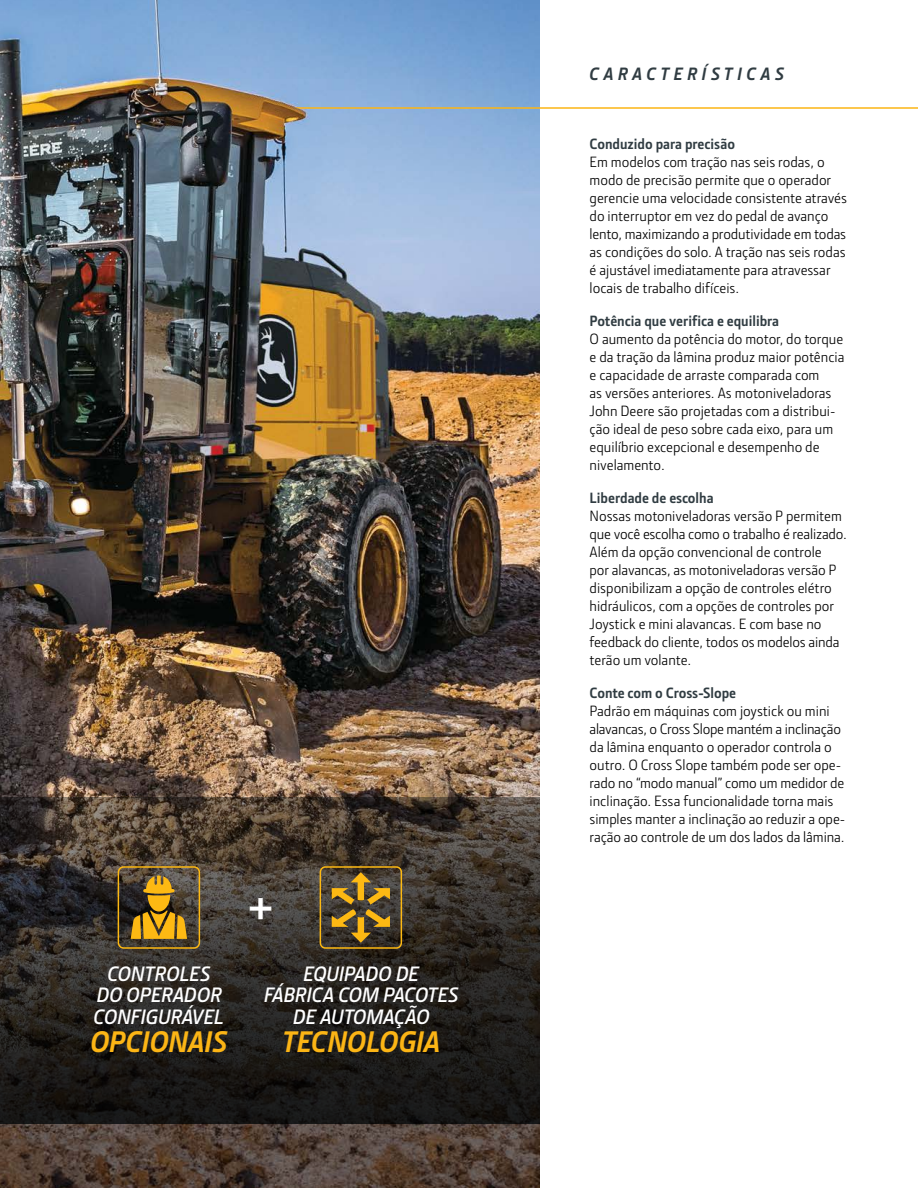
<style>
.page{position:relative;width:918px;height:1188px;background:#fff}
.page>*{position:absolute;margin:0;border:0;box-sizing:border-box;transform-origin:0 0}
.t1{font:600 47.85px "JD Sans Pro";color:#fff}
.t2{font:italic 700 30px "JD Sans Pro";letter-spacing:-.01em;color:#fcb515}
.t3{font:italic 600 21px/21.3px "JD Sans Pro";letter-spacing:-.01em;color:#fff;text-align:center}
.t4{font:italic 700 18px "JD Sans Pro";letter-spacing:.25em;color:#303c42}
.t5{font:15px/18px "JD Sans Pro";letter-spacing:-.005em;color:#000}
.t6{font:700 15px "JD Sans Pro";color:#303c42}
</style>
<div class="page">
<img style="left:0;top:126px;width:540px;height:1062px">
<svg style="left:0;top:0;width:918px;height:109px"></svg>
<svg style="left:0;top:797px;width:540px;height:327px;background:#2e2924"></svg>
<img style="left:0;top:95px;width:540px;height:31px">
<div style="left:118px;top:866px;width:82px;height:83px;border:2px solid #fdb913;border-radius:5px"></div>
<svg style="left:131px;top:875px;width:56px;height:64px;background:#977321"></svg>
<div style="left:320px;top:866px;width:82px;height:83px;border:2px solid #fdb913;border-radius:5px"></div>
<svg style="left:332px;top:872px;width:58px;height:71px;background:#765e2b"></svg>
<h3 class="t3" style="left:94px;top:963px;width:132px">CONTROLES<br>DO OPERADOR<br>CONFIGURÁVEL</h3>
<h2 class="t2" style="left:90px;top:1023px;width:138px">OPCIONAIS</h2>
<h1 class="t1" style="left:247px;top:877px;width:29px">+</h1>
<h3 class="t3" style="left:264px;top:963px;width:196px">EQUIPADO DE<br>FÁBRICA COM PACOTES<br>DE AUTOMAÇÃO</h3>
<h2 class="t2" style="left:282px;top:1023px;width:159px">TECNOLOGIA</h2>
<p class="t4" style="left:590px;top:62px;width:196px">CARACTERÍSTICAS</p>
<p class="t6" style="left:590px;top:134px;width:147px">Conduzido para precisão</p>
<p class="t5" style="left:590px;top:152px;width:259px">Em modelos com tração nas seis rodas, o modo de precisão permite que o operador gerencie uma velocidade consistente através do interruptor em vez do pedal de avanço lento, maximizando a produtividade em todas as condições do solo. A tração nas seis rodas é ajustável imediatamente para atravessar locais de trabalho difíceis.</p>
<p class="t6" style="left:590px;top:311px;width:191px">Potência que verifica e equilibra</p>
<p class="t5" style="left:590px;top:329px;width:256px">O aumento da potência do motor, do torque e da tração da lâmina produz maior potência e capacidade de arraste comparada com<br>as versões anteriores. As motoniveladoras John Deere são projetadas com a distribui&shy;ção ideal de peso sobre cada eixo, para um equilíbrio excepcional e desempenho de nivelamento.</p>
<p class="t6" style="left:590px;top:488px;width:126px">Liberdade de escolha</p>
<p class="t5" style="left:590px;top:506px;width:259px">Nossas motoniveladoras versão P permitem que você escolha como o trabalho é realizado.<br>Além da opção convencional de controle<br>por alavancas, as motoniveladoras versão P disponibilizam a opção de controles elétro hidráulicos, com a opções de controles por Joystick e mini alavancas. E com base no feedback do cliente, todos os modelos ainda terão um volante.</p>
<p class="t6" style="left:590px;top:683px;width:148px">Conte com o Cross-Slope</p>
<p class="t5" style="left:590px;top:701px;width:257px">Padrão em máquinas com joystick ou mini alavancas, o Cross Slope mantém a inclinação da lâmina enquanto o operador controla o outro. O Cross Slope também pode ser ope&shy;rado no “modo manual” como um medidor de inclinação. Essa funcionalidade torna mais simples manter a inclinação ao reduzir a ope&shy;ração ao controle de um dos lados da lâmina.</p>
</div>
